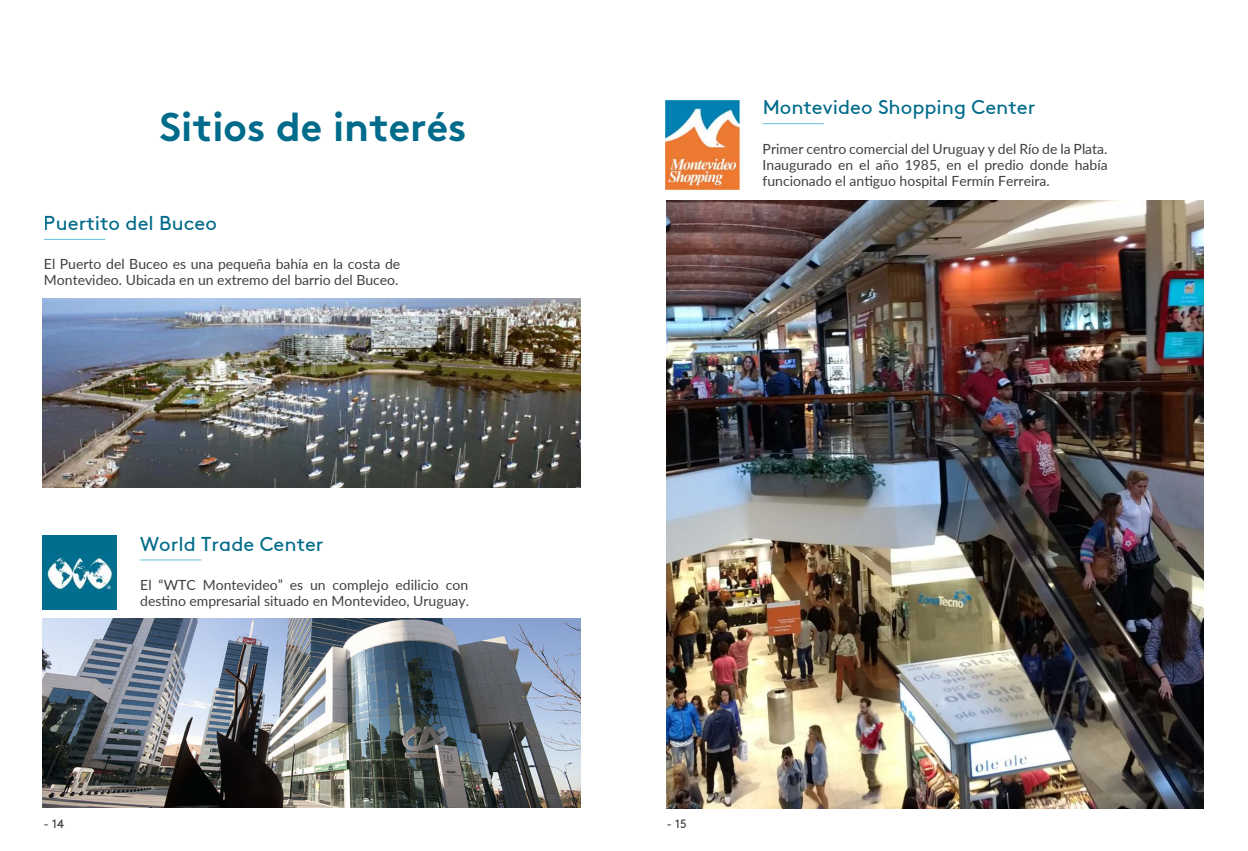
<style>
.page{position:relative;width:1248px;height:851px;background:#fff}
.page>*{position:absolute;margin:0;border:0;box-sizing:border-box;transform-origin:0 0}
.t1{font:700 40px "Brown Pro";color:#006b8a}
.t2{font:20px "Brown";color:#006b8a}
.t3{font:14px/16px "Lato";color:#404041}
.t4{font:12px "Brown";color:#404041}
</style>
<div class="page">
<img style="left:665px;top:101px;width:74px;height:88px">
<hr style="left:762px;top:123px;width:61px;height:1px;background:#67bee0">
<img style="left:42px;top:298px;width:539px;height:189px">
<img style="left:666px;top:201px;width:537px;height:607px">
<hr style="left:44px;top:239px;width:61px;height:1px;background:#67bee0">
<img style="left:42px;top:618px;width:539px;height:189px">
<hr style="left:140px;top:559px;width:61px;height:1px;background:#67bee0">
<div style="left:42px;top:535px;width:75px;height:74px;background:#006d8d"></div>
<img style="left:46px;top:554px;width:67px;height:37px">
<h1 class="t1" style="left:160px;top:112px;width:308px">Sitios de interés</h1>
<h2 class="t2" style="left:44px;top:215px;width:174px">Puertito del Buceo</h2>
<p class="t3" style="left:44px;top:257px;width:358px">El Puerto del Buceo es una pequeña bahía en la costa de<br>Montevideo. Ubicada en un extremo del barrio del Buceo.</p>
<h2 class="t2" style="left:762px;top:100px;width:274px">Montevideo Shopping Center</h2>
<p class="t3" style="left:762px;top:142px;width:346px;text-align:justify">Primer centro comercial del Uruguay y del Río de la Plata.<br>Inaugurado en el año 1985, en el predio donde había funcionado el antiguo hospital Fermín Ferreira.</p>
<h2 class="t2" style="left:140px;top:536px;width:185px">World Trade Center</h2>
<p class="t3" style="left:140px;top:578px;width:330px">El “WTC Montevideo” es un complejo edilicio con destino empresarial situado en Montevideo, Uruguay.</p>
<p class="t4" style="left:44px;top:819px;width:22px">- 14</p>
<p class="t4" style="left:666px;top:819px;width:22px">- 15</p>
</div>
